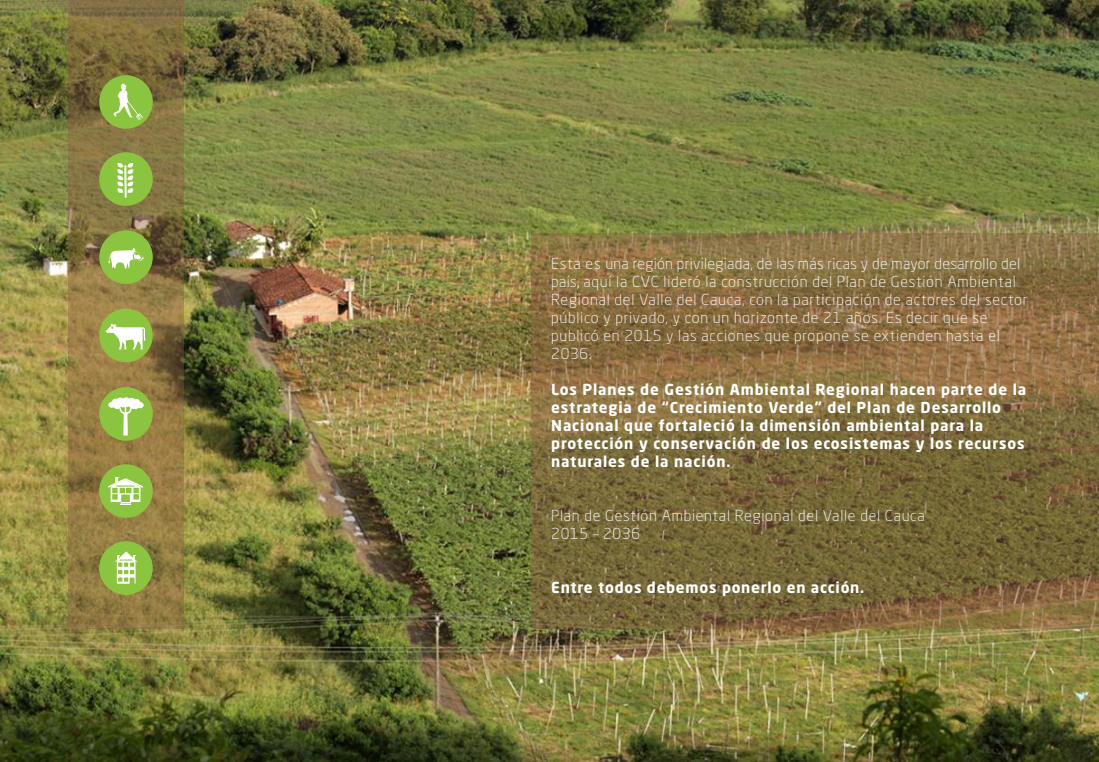
<style>
.page{position:relative;width:1099px;height:762px;background:#fff}
.page>*{position:absolute;margin:0;border:0;box-sizing:border-box;transform-origin:0 0}
.t1{font:300 15px/18px "Neo Sans Std";letter-spacing:.05em;color:#fff}
.t2{font:700 15px/18px "Neo Sans Std";letter-spacing:.055em;color:#fff}
.t3{font:700 2.62px "Neo Sans Std";color:#8bc53f}
</style>
<div class="page">
<img style="left:0;top:0;width:1098px;height:762px">
<svg style="left:68px;top:0;width:116px;height:628px"></svg>
<svg style="left:531px;top:233px;width:567px;height:395px"></svg>
<div style="left:99px;top:75px;width:54px;height:54px;background:#8bc53f;border-radius:50%"></div>
<svg style="left:113px;top:84px;width:30px;height:36px"></svg>
<div style="left:99px;top:152px;width:54px;height:54px;background:#8bc53f;border-radius:50%"></div>
<div style="left:99px;top:230px;width:54px;height:54px;background:#8bc53f;border-radius:50%"></div>
<div style="left:99px;top:309px;width:54px;height:53px;background:#8bc53f;border-radius:50%"></div>
<div style="left:99px;top:387px;width:54px;height:54px;background:#8bc53f;border-radius:50%"></div>
<div style="left:99px;top:464px;width:54px;height:54px;background:#8bc53f;border-radius:50%"></div>
<svg style="left:108px;top:248px;width:36px;height:21px"></svg>
<svg style="left:117px;top:163px;width:16px;height:35px"></svg>
<svg style="left:105px;top:324px;width:41px;height:25px"></svg>
<svg style="left:108px;top:397px;width:36px;height:38px"></svg>
<svg style="left:108px;top:477px;width:35px;height:28px"></svg>
<div style="left:99px;top:541px;width:54px;height:54px;background:#8bc53f;border-radius:50%"></div>
<svg style="left:115px;top:551px;width:22px;height:33px"></svg>
<p class="t3" style="left:117px;top:484px;width:20px">GOBERNACIÓN</p>
<p class="t3" style="left:120px;top:558px;width:14px">ALCALDÍA</p>
<p class="t1" style="left:551px;top:254px;width:478px">Esta es una región privilegiada, de las más ricas y de mayor desarrollo del país, aquí la CVC lideró la construcción del Plan de Gestión Ambiental Regional del Valle del Cauca, con la participación de actores del sector público y privado, y con un horizonte de 21 años. Es decir que se publicó en 2015 y las acciones que propone se extienden hasta el 2036.</p>
<p class="t2" style="left:551px;top:380px;width:476px">Los Planes de Gestión Ambiental Regional hacen parte de la estrategia de “Crecimiento Verde” del Plan de Desarrollo Nacional que fortaleció la dimensión ambiental para la protección y conservación de los ecosistemas y los recursos naturales de la nación.</p>
<p class="t1" style="left:551px;top:506px;width:375px">Plan de Gestión Ambiental Regional del Valle del Cauca<br>2015 – 2036</p>
<p class="t2" style="left:551px;top:578px;width:314px">Entre todos debemos ponerlo en acción.</p>
</div>
